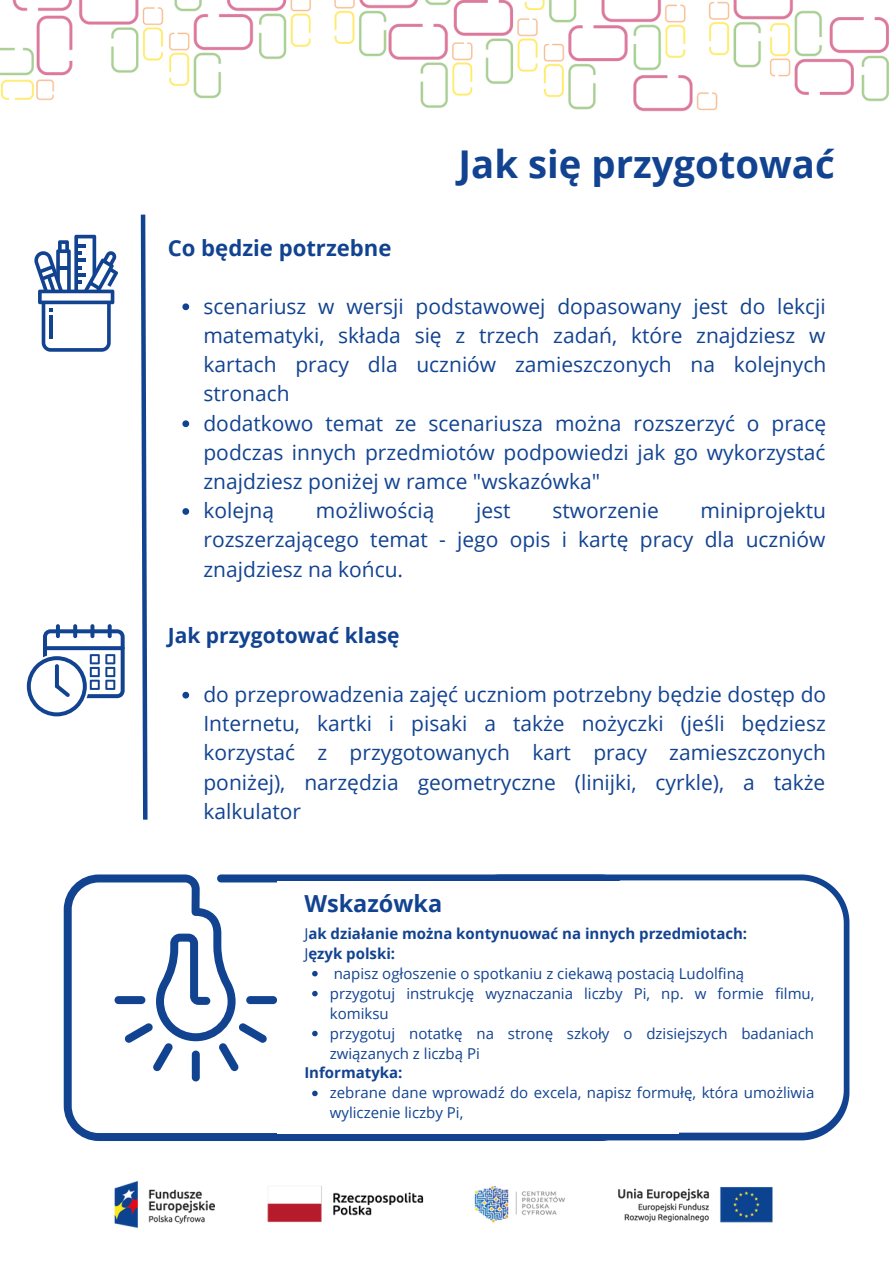
<style>
.page{position:relative;width:893px;height:1264px;background:#fff}
.page>*{position:absolute;margin:0;border:0;box-sizing:border-box;transform-origin:0 0}
.t1{font:700 38.25px "Open Sans";color:#124391}
.t2{font:700 23.4px "Open Sans";color:#124391}
.t3{font:700 22.05px "Open Sans";color:#124391}
.t4{font:21px/29.2px "Open Sans";color:#124391;text-align:justify}
.t5{font:700 21px "Open Sans";color:#124391}
.t6{font:15px/20px "Open Sans";color:#124391}
.t7{font:700 15px/20px "Open Sans";color:#124391}
.s1{font-weight:400}
</style>
<div class="page">
<img style="left:0;top:0;width:889px;height:112px">
<img style="left:114px;top:1181px;width:659px;height:48px">
<svg style="left:56px;top:624px;width:4px;height:14px"></svg>
<svg style="left:73px;top:624px;width:4px;height:14px"></svg>
<svg style="left:90px;top:624px;width:4px;height:14px"></svg>
<svg style="left:108px;top:624px;width:4px;height:14px"></svg>
<svg style="left:27px;top:629px;width:98px;height:87px"></svg>
<svg style="left:34px;top:235px;width:84px;height:117px"></svg>
<hr style="left:49px;top:315px;width:4px;height:24px;background:#124391">
<svg style="left:140px;top:214px;width:8px;height:606px"></svg>
<svg style="left:64px;top:874px;width:388px;height:266px"></svg>
<div style="left:192px;top:1050px;width:8px;height:31px;background:#124391;border-radius:4px"></div>
<svg style="left:218px;top:1022px;width:49px;height:49px"></svg>
<div style="left:246px;top:996px;width:31px;height:8px;background:#124391;border-radius:4px"></div>
<div style="left:114px;top:996px;width:31px;height:8px;background:#124391;border-radius:4px"></div>
<svg style="left:124px;top:1022px;width:49px;height:49px"></svg>
<svg style="left:458px;top:875px;width:390px;height:262px"></svg>
<div style="left:277px;top:881px;width:402px;height:252px;background:#fff"></div>
<div style="left:261px;top:907px;width:283px;height:22px;background:#fff"></div>
<svg style="left:182px;top:691px;width:7px;height:7px"></svg>
<svg style="left:182px;top:303px;width:7px;height:7px"></svg>
<svg style="left:182px;top:420px;width:7px;height:7px"></svg>
<svg style="left:182px;top:508px;width:7px;height:7px"></svg>
<svg style="left:312px;top:970px;width:5px;height:6px"></svg>
<svg style="left:312px;top:990px;width:5px;height:6px"></svg>
<svg style="left:312px;top:1030px;width:5px;height:6px"></svg>
<svg style="left:312px;top:1090px;width:5px;height:6px"></svg>
<p class="t3" style="left:168px;top:233px;width:225px">Co będzie potrzebne</p>
<h1 class="t1" style="left:458px;top:137px;width:377px">Jak się przygotować</h1>
<p class="t4" style="left:203px;top:291px;width:624px;text-align:left">scenariusz w wersji podstawowej dopasowany jest do lekcji matematyki, składa się z trzech zadań, które znajdziesz w kartach pracy dla uczniów zamieszczonych na kolejnych stronach<br>dodatkowo temat ze scenariusza można rozszerzyć o pracę podczas innych przedmiotów podpowiedzi jak go wykorzystać znajdziesz poniżej w ramce "wskazówka"<br>kolejną</p>
<p class="t4" style="left:316px;top:495px;width:120px">możliwością</p>
<p class="t4" style="left:476px;top:495px;width:36px">jest</p>
<p class="t4" style="left:552px;top:495px;width:108px">stworzenie</p>
<p class="t4" style="left:203px;top:495px;width:624px;text-indent:497px">miniprojektu rozszerzającego temat - jego opis i kartę pracy dla uczniów znajdziesz na końcu.</p>
<p class="t5" style="left:168px;top:621px;width:233px">Jak przygotować klasę</p>
<p class="t4" style="left:203px;top:679px;width:624px">do przeprowadzenia zajęć uczniom potrzebny będzie dostęp do Internetu, kartki i pisaki a także nożyczki (jeśli będziesz korzystać z przygotowanych kart pracy zamieszczonych poniżej), narzędzia geometryczne (linijki, cyrkle), a także kalkulator</p>
<p class="t2" style="left:304px;top:887px;width:139px">Wskazówka</p>
<p class="t7" style="left:304px;top:922px;width:444px"><span class="s1">J</span>ak działanie można kontynuować na innych przedmiotach:<br><span class="s1">J</span>ęzyk polski:</p>
<p class="t6" style="left:330px;top:962px;width:486px">napisz ogłoszenie o spotkaniu z ciekawą postacią Ludolfiną<br>przygotuj instrukcję wyznaczania liczby Pi, np. w formie filmu, komiksu<br>przygotuj notatkę na stronę szkoły o dzisiejszych badaniach związanych z liczbą Pi</p>
<p class="t6" style="left:330px;top:1082px;width:486px">zebrane dane wprowadź do excela, napisz formułę, która umożliwia wyliczenie liczby Pi,</p>
<p class="t7" style="left:304px;top:1062px;width:100px">Informatyka:</p>
</div>
